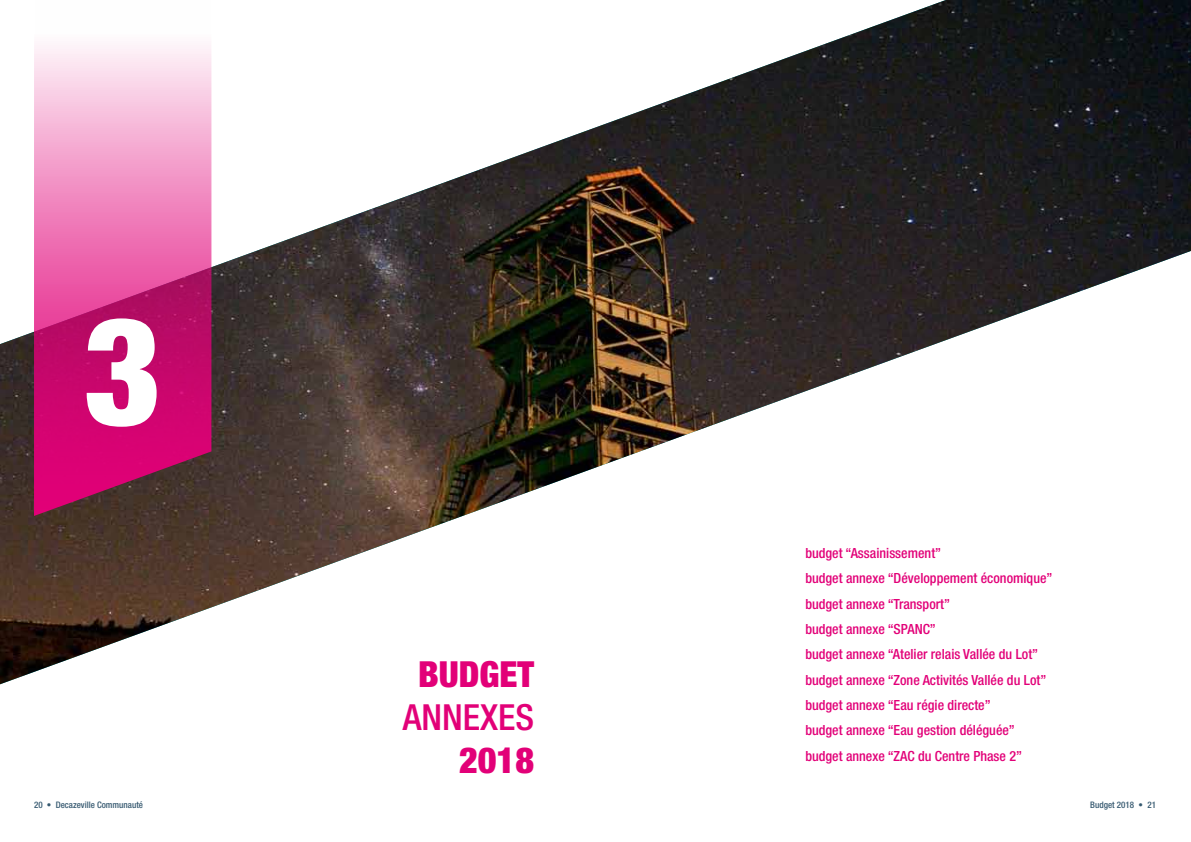
<style>
.page{position:relative;width:1191px;height:842px;background:#fff}
.page>*{position:absolute;margin:0;border:0;box-sizing:border-box;transform-origin:0 0}
.t1{font:900 condensed 150px "Helvetica Neue";color:#fff}
.t2{font:900 condensed 36px "Helvetica Neue";color:#e20078}
.t3{font:500 condensed 36px "Helvetica Neue";color:#e20078}
.t4{font:500 condensed 14px/25.3px "Helvetica Neue";color:#e20078}
.t5{font:500 condensed 9px "Helvetica Neue";color:#365970}
</style>
<div class="page">
<img style="left:0;top:0;width:1191px;height:684px">
<svg style="left:34px;top:0;width:177px;height:516px;background:#da68a3"></svg>
<h1 class="t1" style="left:84px;top:279px;width:80px">3</h1>
<h2 class="t2" style="left:418px;top:652px;width:117px">budget</h2>
<h2 class="t3" style="left:403px;top:696px;width:133px">Annexes</h2>
<h2 class="t2" style="left:459px;top:738px;width:76px">2018</h2>
<p class="t4" style="left:805px;top:540px;width:249px">budget “Assainissement”<br>budget annexe “Développement économique” budget annexe “Transport”<br>budget annexe “SPANC”<br>budget annexe “Atelier relais Vallée du Lot” budget annexe “Zone Activités Vallée du Lot” budget annexe “Eau régie directe”<br>budget annexe “Eau gestion déléguée” budget annexe “ZAC du Centre Phase 2”</p>
<p class="t5" style="left:34px;top:799px;width:111px">20 • Decazeville Communauté</p>
<p class="t5" style="left:1090px;top:799px;width:67px">Budget 2018 • 21</p>
</div>
